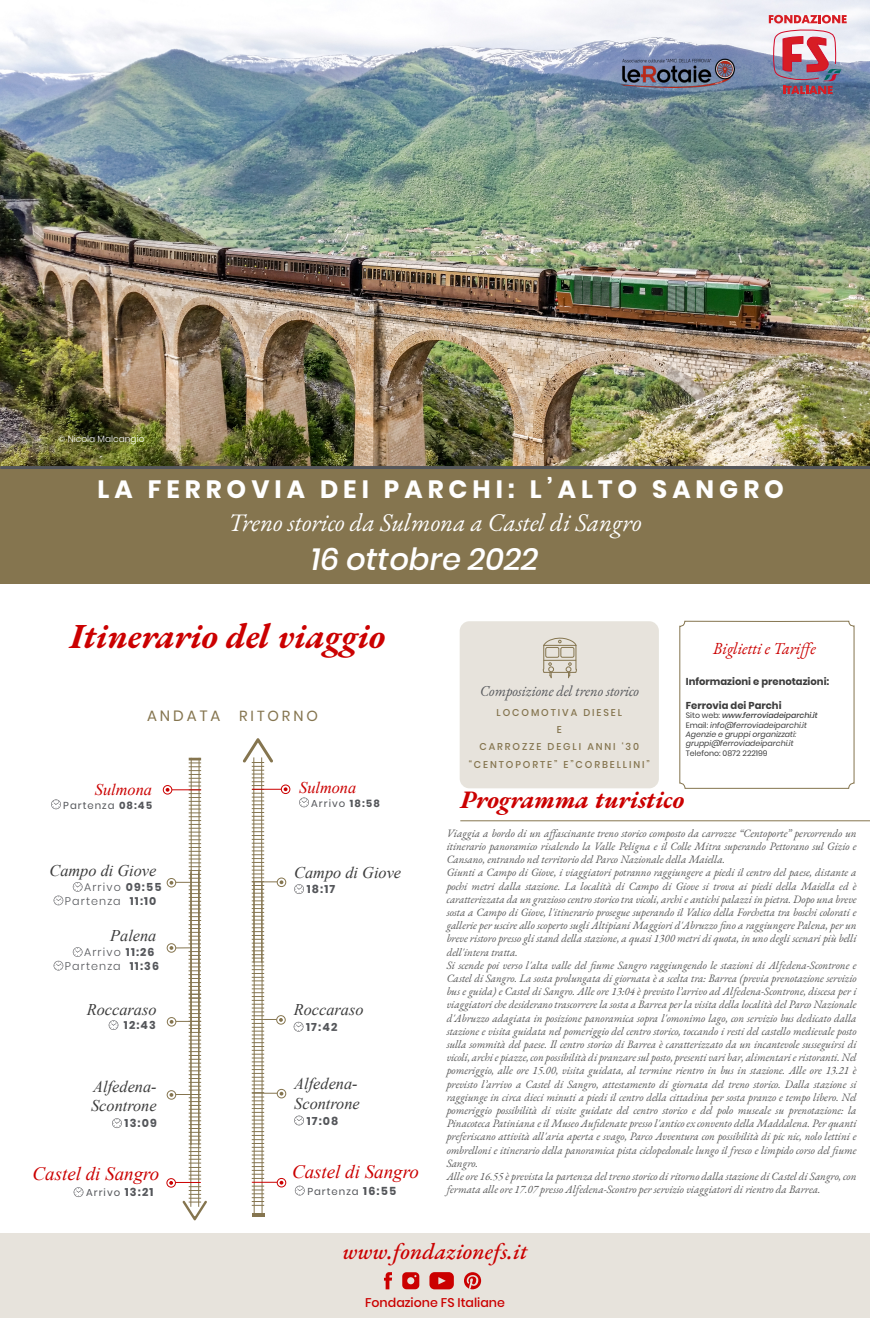
<style>
.page{position:relative;width:870px;height:1318px;background:#fff}
.page>*{position:absolute;margin:0;border:0;box-sizing:border-box;transform-origin:0 0}
.t1{font:italic 700 35px "EB Garamond";color:#cb0000}
.t2{font:italic 500 30.6px "Poppins";color:#fff}
.t3{font:italic 25px "EB Garamond";color:#fff}
.t4{font:700 25px "Poppins";letter-spacing:.2em;color:#fff}
.t5{font:italic 700 25px "EB Garamond";color:#cb0000}
.t6{font:italic 500 23px "EB Garamond";color:#cb0000}
.t7{font:italic 18.9px "Times New Roman";color:#cb0000}
.t8{font:italic 16.5px "EB Garamond";color:#cb0000}
.t9{font:italic 16.3px/19.6px "Times New Roman";color:#3c3c3c}
.t10{font:italic 16.3px "Times New Roman";color:#cb0000}
.t11{font:14.9px "Poppins";letter-spacing:.2em;color:#85754f}
.t12{font:italic 14.8px "EB Garamond";color:#54565a}
.t13{font:14.6px "Poppins";letter-spacing:.2em;color:#85754f}
.t14{font:500 12.6px "Poppins";color:#cb0000}
.t15{font:700 11.2px "Poppins";letter-spacing:.1em;color:#54565a}
.t16{font:300 11.1px "Poppins";letter-spacing:.1em;color:#54565a}
.t17{font:700 11.1px "Poppins";color:#54565a}
.t18{font:italic 11px/13.2px "EB Garamond";color:#565656}
.t19{font:10.1px "Poppins";letter-spacing:.1em;color:#54565a}
.t20{font:700 10px "Poppins";color:#3d3d3d}
.t21{font:500 9.9px/17.3px "Poppins";letter-spacing:.2em;color:#85754f;text-align:center}
.t22{font:300 9px "Poppins";color:#fff}
.t23{font:italic 7.8px/9.4px "Poppins";color:#3d3d3d}
.t24{font:7.8px "Poppins";color:#3d3d3d}
.s1{font-style:normal}
.s2{font-weight:500}
.s3{font-weight:700}
.s4{font-weight:700;font-size:11.2px}
</style>
<div class="page">
<img style="left:0;top:0;width:869px;height:466px">
<div style="left:0;top:467px;width:869px;height:116px;background:#85754f"></div>
<div style="left:0;top:1233px;width:869px;height:84px;background:#e7e3dc"></div>
<svg style="left:679px;top:620px;width:175px;height:169px"></svg>
<div style="left:459px;top:621px;width:199px;height:167px;background:#e7e3dc;border-radius:10px"></div>
<hr style="left:460px;top:820px;width:409px;height:1px;background:#85754f">
<svg style="left:768px;top:15px;width:78px;height:79px"></svg>
<hr style="left:0;top:466px;width:869px;height:3px;background:#54565a">
<img style="left:620px;top:59px;width:114px;height:28px">
<svg style="left:542px;top:637px;width:35px;height:41px"></svg>
<div style="left:163px;top:785px;width:9px;height:9px;border:1px solid #cb0000;border-radius:50%"></div>
<svg style="left:51px;top:799px;width:10px;height:10px"></svg>
<svg style="left:112px;top:1118px;width:10px;height:9px"></svg>
<svg style="left:74px;top:1187px;width:9px;height:9px"></svg>
<div style="left:281px;top:784px;width:9px;height:10px;border:1px solid #cb0000;border-radius:50%"></div>
<hr style="left:261px;top:881px;width:1px;height:332px;background:#85754f">
<hr style="left:254px;top:881px;width:1px;height:332px;background:#85754f">
<svg style="left:252px;top:1212px;width:12px;height:4px"></svg>
<svg style="left:299px;top:797px;width:10px;height:10px"></svg>
<svg style="left:294px;top:1115px;width:10px;height:10px"></svg>
<svg style="left:295px;top:1185px;width:9px;height:10px"></svg>
<svg style="left:54px;top:895px;width:9px;height:10px"></svg>
<svg style="left:73px;top:882px;width:9px;height:9px"></svg>
<svg style="left:402px;top:1272px;width:17px;height:17px"></svg>
<svg style="left:429px;top:1272px;width:25px;height:17px"></svg>
<svg style="left:384px;top:1272px;width:8px;height:17px"></svg>
<svg style="left:464px;top:1272px;width:17px;height:17px"></svg>
<svg style="left:109px;top:1020px;width:9px;height:9px"></svg>
<svg style="left:293px;top:1021px;width:10px;height:10px"></svg>
<svg style="left:294px;top:884px;width:10px;height:10px"></svg>
<svg style="left:166px;top:757px;width:41px;height:463px"></svg>
<div style="left:167px;top:943px;width:9px;height:9px;border:1px solid #85754f;border-radius:50%"></div>
<svg style="left:54px;top:960px;width:9px;height:10px"></svg>
<svg style="left:73px;top:947px;width:9px;height:9px"></svg>
<svg style="left:243px;top:738px;width:44px;height:467px"></svg>
<p class="t22" style="left:58px;top:433px;width:88px">© Nicola Malcangio</p>
<h3 class="t4" style="left:97px;top:474px;width:688px">LA FERROVIA DEI PARCHI: L’ALTO SANGRO</h3>
<h3 class="t3" style="left:228px;top:506px;width:414px">Treno storico da Sulmona a Castel di Sangro</h3>
<h2 class="t2" style="left:311px;top:541px;width:229px">16 ottobre 2022</h2>
<h1 class="t1" style="left:70px;top:611px;width:316px">Itinerario del viaggio</h1>
<h3 class="t11" style="left:147px;top:707px;width:75px">ANDATA</h3>
<h3 class="t13" style="left:239px;top:707px;width:80px">RITORNO</h3>
<h3 class="t12" style="left:480px;top:681px;width:160px">Composizione del treno storico</h3>
<p class="t21" style="left:468px;top:703px;width:183px">LOCOMOTIVA DIESEL<br>E<br>CARROZZE DEGLI ANNI ‘30 “CENTOPORTE” E”CORBELLINI”</p>
<h3 class="t8" style="left:713px;top:638px;width:105px">Biglietti e Tariffe</h3>
<p class="t20" style="left:685px;top:675px;width:145px">Informazioni e prenotazioni:</p>
<p class="t20" style="left:685px;top:699px;width:97px">Ferrovia dei Parchi</p>
<p class="t23" style="left:685px;top:711px;width:133px"><span class="s1">Sito web:</span> <span class="s2">www.ferroviadeiparchi.it </span><span class="s1">Email:</span> info@ferroviadeiparchi.it Agenzie e gruppi organizzati: gruppi@ferroviadeiparchi.it</p>
<p class="t24" style="left:685px;top:748px;width:83px">Telefono: 0872 222199</p>
<h3 class="t10" style="left:95px;top:778px;width:59px">Sulmona</h3>
<p class="t19" style="left:63px;top:799px;width:90px">Partenza <span class="s3">08:45</span></p>
<h3 class="t9" style="left:49px;top:860px;width:108px">Campo di Giove</h3>
<p class="t16" style="left:84px;top:880px;width:79px">Arrivo <span class="s3">09:55</span></p>
<p class="t16" style="left:65px;top:894px;width:93px">Partenza <span class="s3">11:10</span></p>
<h3 class="t9" style="left:110px;top:925px;width:48px">Palena</h3>
<p class="t16" style="left:65px;top:959px;width:96px">Partenza <span class="s3">11:36</span></p>
<p class="t16" style="left:84px;top:945px;width:72px">Arrivo <span class="s3">11:26</span></p>
<h3 class="t9" style="left:87px;top:999px;width:71px">Roccaraso</h3>
<p class="t17" style="left:124px;top:1018px;width:33px">12:43</p>
<h3 class="t9" style="left:91px;top:1076px;width:67px">Alfedena-<br>Scontrone</h3>
<p class="t15" style="left:125px;top:1116px;width:34px">13:09</p>
<h3 class="t7" style="left:33px;top:1160px;width:128px">Castel di Sangro</h3>
<p class="t19" style="left:86px;top:1186px;width:69px">Arrivo <span class="s4">13:21</span></p>
<h3 class="t10" style="left:299px;top:776px;width:59px">Sulmona</h3>
<p class="t19" style="left:311px;top:797px;width:70px">Arrivo <span class="s3">18:58</span></p>
<h3 class="t9" style="left:294px;top:862px;width:108px">Campo di Giove</h3>
<p class="t15" style="left:307px;top:882px;width:30px">18:17</p>
<h3 class="t9" style="left:294px;top:999px;width:71px">Roccaraso</h3>
<p class="t15" style="left:306px;top:1020px;width:33px">17:42</p>
<h3 class="t9" style="left:294px;top:1073px;width:67px">Alfedena-<br>Scontrone</h3>
<p class="t15" style="left:307px;top:1114px;width:33px">17:08</p>
<h3 class="t7" style="left:292px;top:1158px;width:128px">Castel di Sangro</h3>
<p class="t19" style="left:307px;top:1185px;width:90px">Partenza <span class="s4">16:55</span></p>
<h3 class="t5" style="left:460px;top:782px;width:225px">Programma turistico</h3>
<p class="t18" style="left:446px;top:826px;width:411px">Viaggia a bordo di un affascinante treno storico composto da carrozze “Centoporte” percorrendo un itinerario panoramico risalendo la Valle Peligna e il Colle Mitra superando Pettorano sul Gizio e Cansano, entrando nel territorio del Parco Nazionale della Maiella.<br>Giunti a Campo di Giove, i viaggiatori potranno raggiungere a piedi il centro del paese, distante a pochi metri dalla stazione. La località di Campo di Giove si trova ai piedi della Maiella ed è caratterizzata da un grazioso centro storico tra vicoli, archi e antichi palazzi in pietra. Dopo una breve sosta a Campo di Giove, l'itinerario prosegue superando il Valico della Forchetta tra boschi colorati e gallerie per uscire allo scoperto sugli Altipiani Maggiori d'Abruzzo fino a raggiungere Palena, per un breve ristoro presso gli stand della stazione, a quasi 1300 metri di quota, in uno degli scenari più belli dell'intera tratta.<br>Si scende poi verso l'alta valle del fiume Sangro raggiungendo le stazioni di Alfedena-Scontrone e Castel di Sangro. La sosta prolungata di giornata è a scelta tra: Barrea (previa prenotazione servizio bus e guida) e Castel di Sangro. Alle ore 13:04 è previsto l’arrivo ad Alfedena-Scontrone, discesa per i viaggiatori che desiderano trascorrere la sosta a Barrea per la visita della località del Parco Nazionale d'Abruzzo adagiata in posizione panoramica sopra l'omonimo lago, con servizio bus dedicato dalla stazione e visita guidata nel pomeriggio del centro storico, toccando i resti del castello medievale posto sulla sommità del paese. Il centro storico di Barrea è caratterizzato da un incantevole susseguirsi di vicoli, archi e piazze, con possibilità di pranzare sul posto, presenti vari bar, alimentari e ristoranti. Nel pomeriggio, alle ore 15.00, visita guidata, al termine rientro in bus in stazione. Alle ore 13.21 è previsto l’arrivo a Castel di Sangro, attestamento di giornata del treno storico. Dalla stazione si raggiunge in circa dieci minuti a piedi il centro della cittadina per sosta pranzo e tempo libero. Nel pomeriggio possibilità di visite guidate del centro storico e del polo museale su prenotazione: la Pinacoteca Patiniana e il Museo Aufidenate presso l'antico ex convento della Maddalena. Per quanti preferiscano attività all'aria aperta e svago, Parco Avventura con possibilità di pic nic, nolo lettini e ombrelloni e itinerario della panoramica pista ciclopedonale lungo il fresco e limpido corso del fiume Sangro.<br>Alle ore 16.55 è prevista la partenza del treno storico di ritorno dalla stazione di Castel di Sangro, con fermata alle ore 17.07 presso Alfedena-Scontro per servizio viaggiatori di rientro da Barrea.</p>
<h3 class="t6" style="left:342px;top:1235px;width:186px">www.fondazionefs.it</h3>
<p class="t14" style="left:365px;top:1294px;width:141px">Fondazione FS Italiane</p>
</div>
